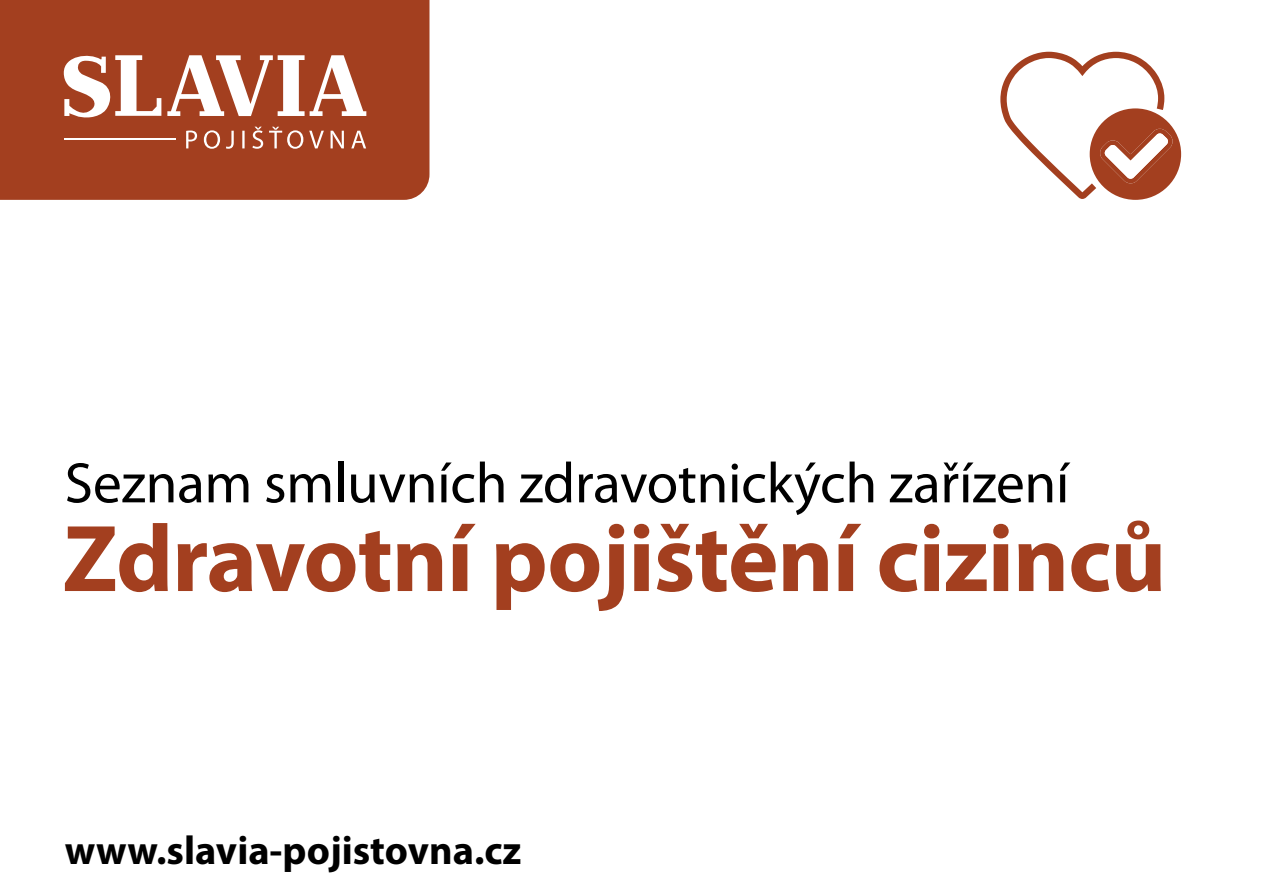
<style>
.page{position:relative;width:1263px;height:893px;background:#fff}
.page>*{position:absolute;margin:0;border:0;box-sizing:border-box;transform-origin:0 0}
.t1{font:700 95.7px "Myriad Pro";letter-spacing:-.01em;color:#a33f1f}
.t2{font:57.45px "Myriad Pro";letter-spacing:-.005em;color:#000}
.t3{font:700 40.35px "Myriad Pro";color:#000}
</style>
<div class="page">
<div style="left:0;top:0;width:429px;height:200px;background:#a33f1f"></div>
<svg style="left:1000px;top:52px;width:181px;height:148px"></svg>
<svg style="left:64px;top:52px;width:97px;height:67px"></svg>
<svg style="left:167px;top:55px;width:199px;height:61px"></svg>
<svg style="left:186px;top:127px;width:180px;height:22px;background:#b5664d"></svg>
<hr style="left:64px;top:138px;width:112px;height:2px;background:#fff">
<p class="t2" style="left:65px;top:448px;width:1006px">Seznam smluvních zdravotnických zařízení</p>
<p class="t1" style="left:63px;top:496px;width:1105px">Zdravotní pojištění cizinců</p>
<p class="t3" style="left:65px;top:824px;width:458px">www.slavia-pojistovna.cz</p>
</div>
